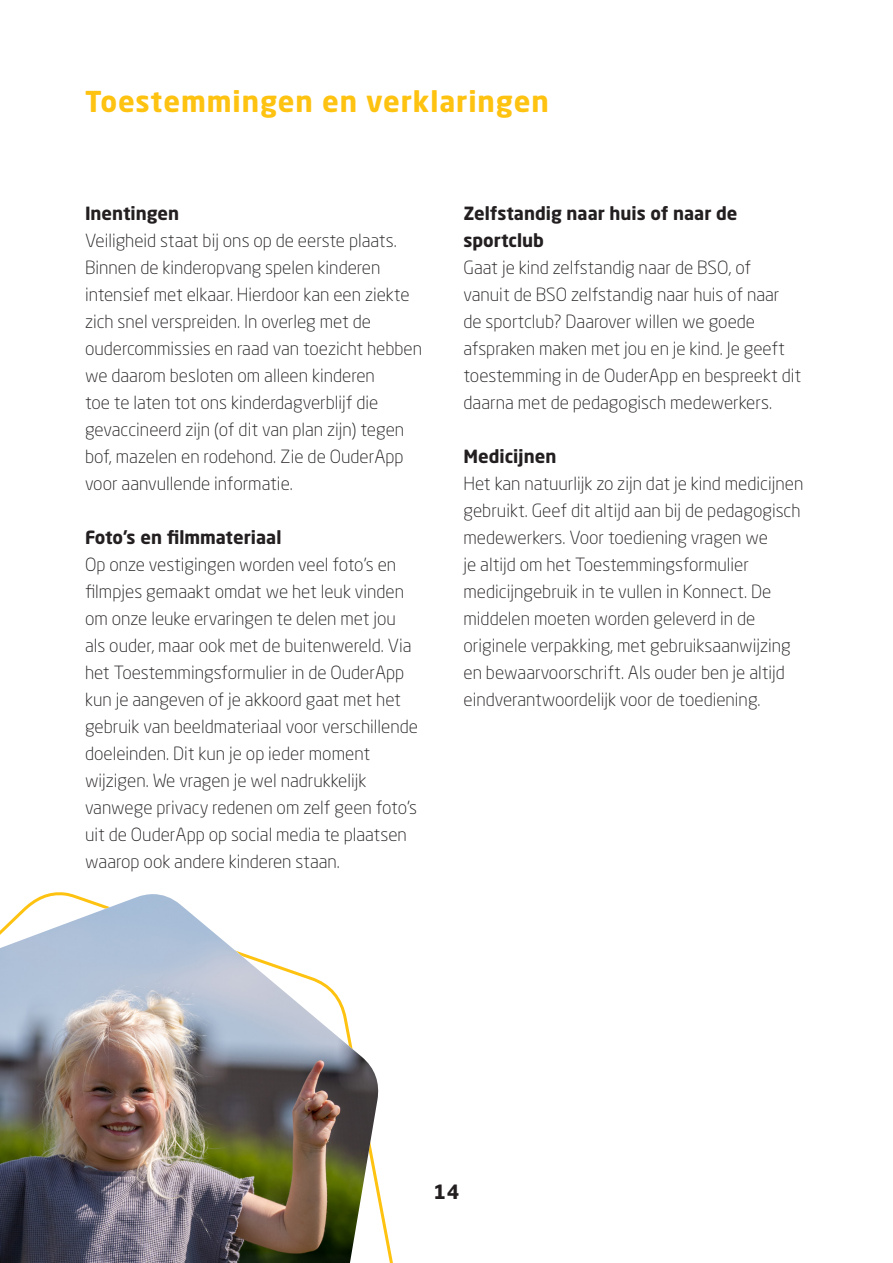
<style>
.page{position:relative;width:893px;height:1263px;background:#fff}
.page>*{position:absolute;margin:0;border:0;box-sizing:border-box;transform-origin:0 0}
.t1{font:700 28.5px "Neo Sans W1 G";letter-spacing:.03em;color:#fec210}
.t2{font:700 19.5px "Neo Sans W1 G";color:#231f20}
.t3{font:300 18px/27px "Neo Sans W1 G";color:#231f20}
.t4{font:700 18px/27px "Neo Sans W1 G";color:#231f20}
</style>
<div class="page">
<img style="left:0;top:894px;width:380px;height:369px">
<p class="t1" style="left:85px;top:83px;width:465px">Toestemmingen en verklaringen</p>
<p class="t4" style="left:85px;top:199px;width:96px">Inentingen</p>
<p class="t3" style="left:85px;top:227px;width:339px">Veiligheid staat bij ons op de eerste plaats.<br>Binnen de kinderopvang spelen kinderen intensief met elkaar. Hierdoor kan een ziekte zich snel verspreiden. In overleg met de oudercommissies en raad van toezicht hebben we daarom besloten om alleen kinderen<br>toe te laten tot ons kinderdagverblijf die gevaccineerd zijn (of dit van plan zijn) tegen bof, mazelen en rodehond. Zie de OuderApp voor aanvullende informatie.</p>
<p class="t4" style="left:85px;top:523px;width:198px">Foto’s en filmmateriaal</p>
<p class="t3" style="left:85px;top:551px;width:334px">Op onze vestigingen worden veel foto’s en filmpjes gemaakt omdat we het leuk vinden om onze leuke ervaringen te delen met jou als ouder, maar ook met de buitenwereld. Via het Toestemmingsformulier in de OuderApp kun je aangeven of je akkoord gaat met het gebruik van beeldmateriaal voor verschillende doeleinden. Dit kun je op ieder moment wijzigen. We vragen je wel nadrukkelijk vanwege privacy redenen om zelf geen foto’s uit de OuderApp op social media te plaatsen waarop ook andere kinderen staan.</p>
<p class="t4" style="left:463px;top:199px;width:276px">Zelfstandig naar huis of naar de sportclub</p>
<p class="t3" style="left:463px;top:254px;width:339px">Gaat je kind zelfstandig naar de BSO, of vanuit de BSO zelfstandig naar huis of naar de sportclub? Daarover willen we goede afspraken maken met jou en je kind. Je geeft toestemming in de OuderApp en bespreekt dit daarna met de pedagogisch medewerkers.</p>
<p class="t4" style="left:463px;top:442px;width:94px">Medicijnen</p>
<p class="t3" style="left:463px;top:470px;width:341px">Het kan natuurlijk zo zijn dat je kind medicijnen gebruikt. Geef dit altijd aan bij de pedagogisch medewerkers. Voor toediening vragen we<br>je altijd om het Toestemmingsformulier medicijngebruik in te vullen in Konnect. De middelen moeten worden geleverd in de originele verpakking, met gebruiksaanwijzing en bewaarvoorschrift. Als ouder ben je altijd eindverantwoordelijk voor de toediening.</p>
<p class="t2" style="left:434px;top:1179px;width:27px">14</p>
</div>
